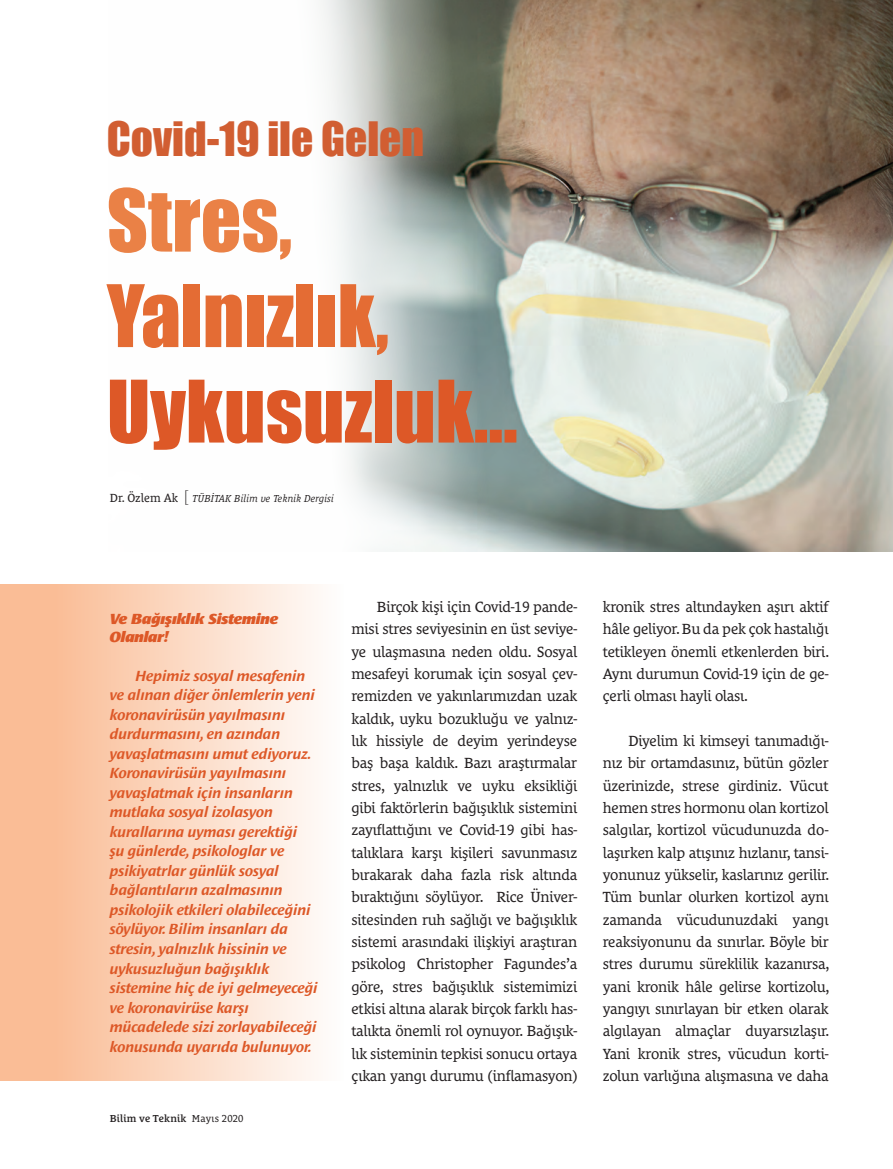
<style>
.page{position:relative;width:893px;height:1169px;background:#fff}
.page>*{position:absolute;margin:0;border:0;box-sizing:border-box;transform-origin:0 0}
.t1{font:79.5px "Impact";color:#dd5827}
.t2{font:79.5px "Impact";color:#e46c34}
.t3{font:79.5px "Impact";color:#ea8146}
.t4{font:43.5px "Impact";color:#d15e32}
.t5{font:15px/22.4px "Le Monde Courrier Pro";letter-spacing:-.015em;color:#231f20;text-align:justify}
.t6{font:italic 700 15px/19.5px "Le Monde Sans Pro";letter-spacing:-.02em;color:#dd5827}
.t7{font:italic 900 15px/18px "Le Monde Sans Pro";letter-spacing:-.025em;color:#dd5827}
.t8{font:italic 10.35px "Le Monde Courrier Pro";color:#231f20}
.t9{font:600 10.35px "Le Monde Courrier Pro";letter-spacing:.01em;color:#231f20}
.s1{font-style:normal;font-size:12px}
.s2{font-family:"Le Monde Sans Pro";font-weight:300;font-style:normal;font-stretch:expanded;font-size:16.2px}
.s3{font-weight:400}
</style>
<div class="page">
<div style="left:0;top:584px;width:343px;height:496px;background:linear-gradient(to right,#f9b488,#fefcfb)"></div>
<img style="left:321px;top:0;width:571px;height:551px">
<h2 class="t4" style="left:107px;top:105px;width:319px">Covid-19 ile Gelen</h2>
<h1 class="t3" style="left:107px;top:159px;width:187px">Stres,</h1>
<h1 class="t2" style="left:107px;top:254px;width:284px">Yalnızlık,</h1>
<h1 class="t1" style="left:107px;top:349px;width:412px">Uykusuzluk…</h1>
<p class="t8" style="left:110px;top:490px;width:226px"><span class="s1">Dr. Özlem Ak</span> <span class="s2">[</span> TÜBİTAK Bilim ve Teknik Dergisi</p>
<p class="t7" style="left:110px;top:608px;width:170px">Ve Bağışıklık Sistemine<br>Olanlar!</p>
<p class="t6" style="left:110px;top:664px;width:210px;text-indent:26px">Hepimiz sosyal mesafenin ve alınan diğer önlemlerin yeni koronavirüsün yayılmasını durdurmasını, en azından yavaşlatmasını umut ediyoruz.<br>Koronavirüsün yayılmasını yavaşlatmak için insanların mutlaka sosyal izolasyon kurallarına uyması gerektiği<br>şu günlerde, psikologlar ve psikiyatrlar günlük sosyal bağlantıların azalmasının psikolojik etkileri olabileceğini söylüyor. Bilim insanları da stresin, yalnızlık hissinin ve uykusuzluğun bağışıklık sistemine hiç de iyi gelmeyeceği ve koronavirüse karşı mücadelede sizi zorlayabileceği konusunda uyarıda bulunuyor.</p>
<p class="t9" style="left:110px;top:1110px;width:135px">Bilim ve Teknik <span class="s3">Mayıs 2020</span></p>
<p class="t5" style="left:351px;top:593px;width:227px;text-indent:26px">Birçok kişi için Covid-19 pande&shy;misi stres seviyesinin en üst seviye&shy;ye ulaşmasına neden oldu. Sosyal mesafeyi korumak için sosyal çev&shy;remizden ve yakınlarımızdan uzak kaldık, uyku bozukluğu ve yalnız&shy;lık hissiyle de deyim yerindeyse baş başa kaldık. Bazı araştırmalar stres, yalnızlık ve uyku eksikliği gibi faktörlerin bağışıklık sistemini zayıflattığını ve Covid-19 gibi has&shy;talıklara karşı kişileri savunmasız bırakarak daha fazla risk altında bıraktığını söylüyor. Rice Üniver&shy;sitesinden ruh sağlığı ve bağışıklık sistemi arasındaki ilişkiyi araştıran psikolog Christopher Fagundes’a göre, stres bağışıklık sistemimizi etkisi altına alarak birçok farklı has&shy;talıkta önemli rol oynuyor. Bağışık&shy;lık sisteminin tepkisi sonucu ortaya çıkan yangı durumu (inflamasyon)</p>
<p class="t5" style="left:603px;top:593px;width:228px">kronik stres altındayken aşırı aktif hâle geliyor. Bu da pek çok hastalığı tetikleyen önemli etkenlerden biri.<br>Aynı durumun Covid-19 için de ge&shy;çerli olması hayli olası.</p>
<p class="t5" style="left:603px;top:727px;width:228px;text-indent:26px">Diyelim ki kimseyi tanımadığı&shy;nız bir ortamdasınız, bütün gözler üzerinizde, strese girdiniz. Vücut hemen stres hormonu olan kortizol salgılar, kortizol vücudunuzda do&shy;laşırken kalp atışınız hızlanır, tansi&shy;yonunuz yükselir, kaslarınız gerilir.<br>Tüm bunlar olurken kortizol aynı zamanda vücudunuzdaki yangı reaksiyonunu da sınırlar. Böyle bir stres durumu süreklilik kazanırsa, yani kronik hâle gelirse kortizolu, yangıyı sınırlayan bir etken olarak algılayan almaçlar duyarsızlaşır.<br>Yani kronik stres, vücudun korti&shy;zolun varlığına alışmasına ve daha</p>
</div>
